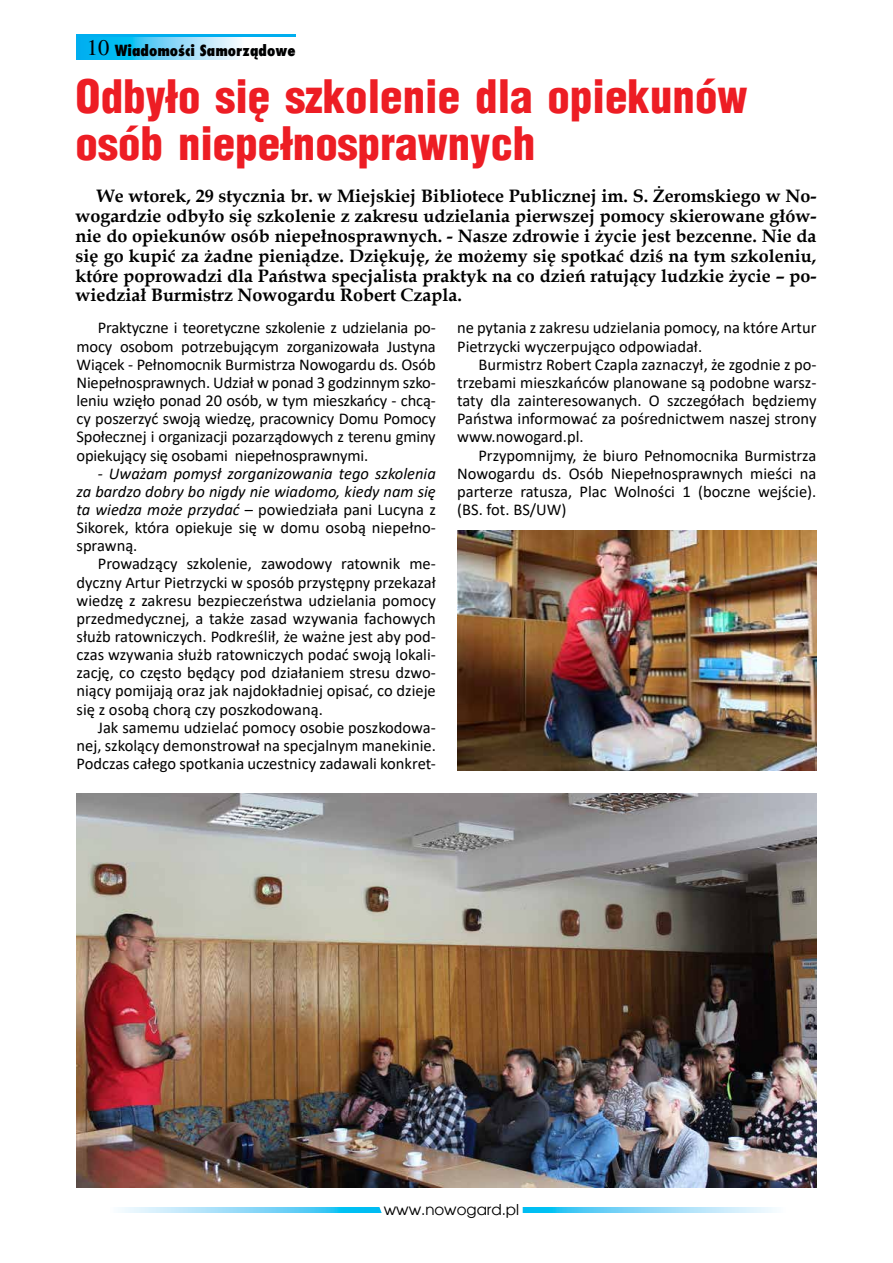
<style>
.page{position:relative;width:893px;height:1263px;background:#fff}
.page>*{position:absolute;margin:0;border:0;box-sizing:border-box;transform-origin:0 0}
.t1{font:900 45px/46.5px "Switzerland Cond";color:#ed1d24}
.t2{font:22.5px "Times";color:#000}
.t3{font:700 18px/19.8px "Book Antiqua";color:#000;text-align:justify}
.t4{font:16.5px/18.1px "Calibri";color:#000;text-align:justify}
.t5{font:italic 16.5px/18.1px "Calibri";color:#000;text-align:justify}
.t6{font:800 15px "Fujiyama";color:#000}
.t7{font:15px "Avalon";color:#000}
.s1{font-style:normal}
</style>
<div class="page">
<div style="left:77px;top:34px;width:219px;height:26px;background:#00aeef"></div>
<svg style="left:107px;top:37px;width:189px;height:23px;background:#a1e2f9"></svg>
<svg style="left:528px;top:1208px;width:248px;height:5px"></svg>
<svg style="left:120px;top:1208px;width:251px;height:5px"></svg>
<svg style="left:371px;top:1207px;width:157px;height:6px"></svg>
<img style="left:77px;top:793px;width:739px;height:395px">
<img style="left:457px;top:531px;width:359px;height:240px">
<h2 class="t2" style="left:87px;top:35px;width:24px">10</h2>
<p class="t6" style="left:115px;top:40px;width:182px">Wiadomości Samorządowe</p>
<h1 class="t1" style="left:76px;top:72px;width:673px">Odbyło się szkolenie dla opiekunów osób niepełnosprawnych</h1>
<p class="t3" style="left:76px;top:186px;width:742px;text-indent:21px">We wtorek, 29 stycznia br. w Miejskiej Bibliotece Publicznej im. S. Żeromskiego w No&shy;wogardzie odbyło się szkolenie z zakresu udzielania pierwszej pomocy skierowane głów&shy;nie do opiekunów osób niepełnosprawnych. - Nasze zdrowie i życie jest bezcenne. Nie da się go kupić za żadne pieniądze. Dziękuję, że możemy się spotkać dziś na tym szkoleniu, które poprowadzi dla Państwa specjalista praktyk na co dzień ratujący ludzkie życie – po&shy;wiedział Burmistrz Nowogardu Robert Czapla.</p>
<p class="t4" style="left:77px;top:318px;width:361px;text-indent:21px">Praktyczne i teoretyczne szkolenie z udzielania po&shy;mocy osobom potrzebującym zorganizowała Justyna Wiącek - Pełnomocnik Burmistrza Nowogardu ds. Osób Niepełnosprawnych. Udział w ponad 3 godzinnym szko&shy;leniu wzięło ponad 20 osób, w tym mieszkańcy - chcą&shy;cy poszerzyć swoją wiedzę, pracownicy Domu Pomocy Społecznej i organizacji pozarządowych z terenu gminy opiekujący się osobami niepełnosprawnymi.</p>
<p class="t5" style="left:77px;top:463px;width:361px;text-indent:21px">- Uważam pomysł zorganizowania tego szkolenia za bardzo dobry bo nigdy nie wiadomo, kiedy nam się ta wiedza może przydać <span class="s1">– powiedziała pani Lucyna z Sikorek, która opiekuje się w domu osobą niepełno&shy;sprawną.</span></p>
<p class="t4" style="left:77px;top:554px;width:361px;text-indent:21px">Prowadzący szkolenie, zawodowy ratownik me&shy;dyczny Artur Pietrzycki w sposób przystępny przekazał wiedzę z zakresu bezpieczeństwa udzielania pomocy przedmedycznej, a także zasad wzywania fachowych służb ratowniczych. Podkreślił, że ważne jest aby pod&shy;czas wzywania służb ratowniczych podać swoją lokali&shy;zację, co często będący pod działaniem stresu dzwo&shy;niący pomijają oraz jak najdokładniej opisać, co dzieje się z osobą chorą czy poszkodowaną.</p>
<p class="t4" style="left:77px;top:718px;width:361px;text-indent:21px">Jak samemu udzielać pomocy osobie poszkodowa&shy;nej, szkolący demonstrował na specjalnym manekinie.<br>Podczas całego spotkania uczestnicy zadawali konkret-</p>
<p class="t4" style="left:457px;top:318px;width:361px">ne pytania z zakresu udzielania pomocy, na które Artur<br>Pietrzycki wyczerpująco odpowiadał.</p>
<p class="t4" style="left:457px;top:355px;width:361px;text-indent:21px">Burmistrz Robert Czapla zaznaczył, że zgodnie z po&shy;trzebami mieszkańców planowane są podobne warsz&shy;taty dla zainteresowanych. O szczegółach będziemy Państwa informować za pośrednictwem naszej strony www.nowogard.pl.</p>
<p class="t4" style="left:457px;top:445px;width:361px;text-indent:21px">Przypomnijmy, że biuro Pełnomocnika Burmistrza Nowogardu ds. Osób Niepełnosprawnych mieści na parterze ratusza, Plac Wolności 1 (boczne wejście). (BS. fot. BS/UW)</p>
<p class="t7" style="left:384px;top:1200px;width:137px">www.nowogard.pl</p>
</div>
